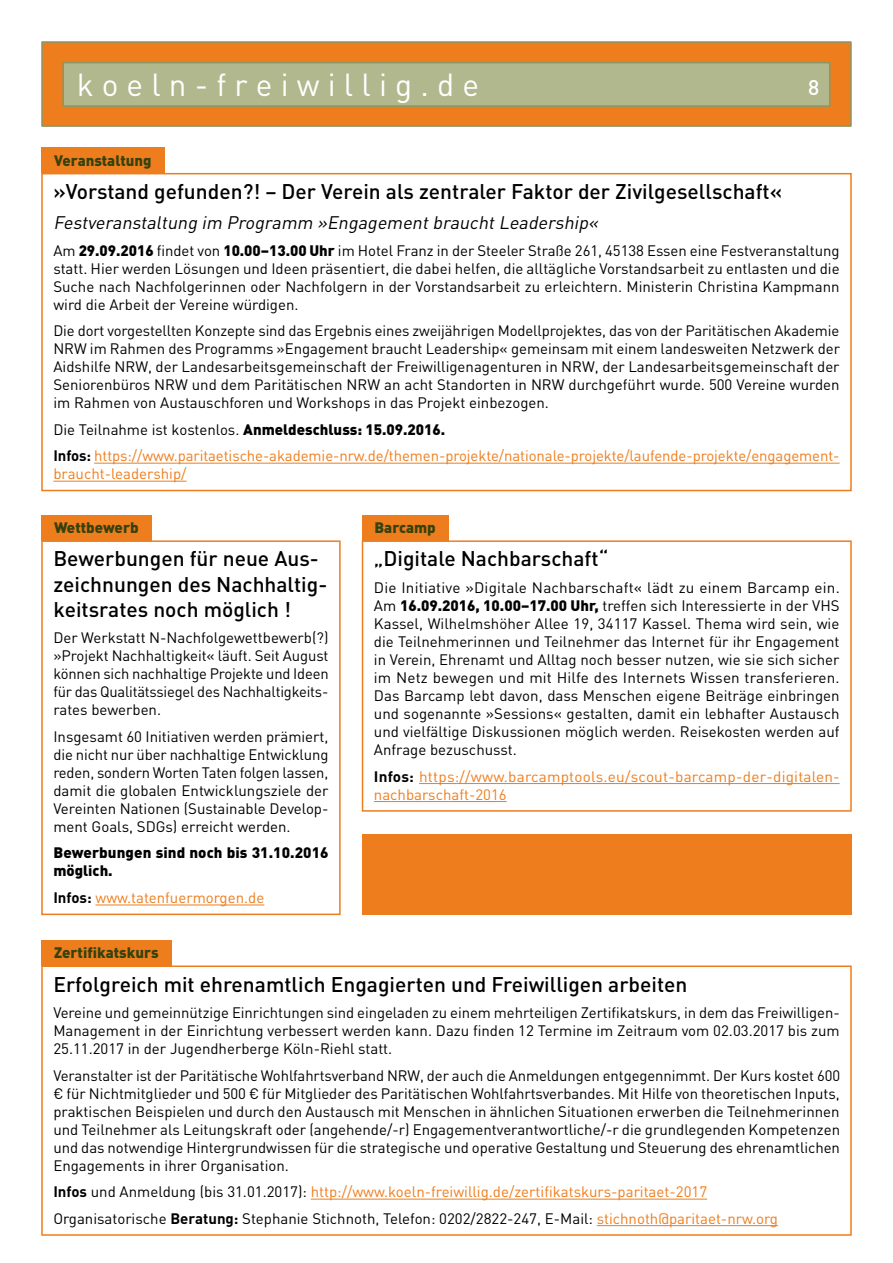
<style>
.page{position:relative;width:893px;height:1263px;background:#fff}
.page>*{position:absolute;margin:0;border:0;box-sizing:border-box;transform-origin:0 0}
.t1{font:31.5px "DIN Pro";color:#fff}
.t2{font:500 21px/25.2px "DIN Pro";color:#000}
.t3{font:500 21px "DIN Pro";color:#fff}
.t4{font:italic 18px "DIN Pro";color:#000}
.t5{font:15px/18px "DIN Pro";color:#000;text-align:justify}
.t6{font:15px/26.5px "DIN Pro";letter-spacing:-.005em;color:#ee7d1d}
.t7{font:15px/18px "DIN Pro";letter-spacing:.015em;color:#ee7d1d}
.t8{font:900 15px "DIN Pro";color:#35420d}
.t9{font:900 15px/18px "DIN Pro";letter-spacing:.005em;color:#000}
.s1{font-weight:900}
.s2{color:#000}
.s3{font-weight:900;color:#000}
.s4{font-weight:700;color:#000}
.s5{font-weight:700}
.s6{color:#ee7d1d}
</style>
<div class="page">
<div style="left:42px;top:42px;width:809px;height:84px;background:#ee7d1d"></div>
<div style="left:41px;top:41px;width:811px;height:86px;border:2px solid #8c9662"></div>
<div style="left:63px;top:63px;width:767px;height:43px;background:#b1b88e"></div>
<div style="left:62px;top:62px;width:768px;height:45px;border:2px solid #8c9662"></div>
<div style="left:41px;top:147px;width:124px;height:26px;background:#ee7d1d"></div>
<hr style="left:94px;top:463px;width:746px;height:1px;background:#ee7d1d">
<hr style="left:53px;top:481px;width:134px;height:1px;background:#ee7d1d">
<div style="left:41px;top:173px;width:811px;height:318px;border:2px solid #ee7d1d"></div>
<div style="left:362px;top:515px;width:87px;height:25px;background:#ee7d1d"></div>
<hr style="left:419px;top:783px;width:421px;height:1px;background:#ee7d1d">
<hr style="left:374px;top:801px;width:133px;height:1px;background:#ee7d1d">
<div style="left:362px;top:540px;width:490px;height:272px;border:2px solid #ee7d1d"></div>
<div style="left:41px;top:940px;width:130px;height:25px;background:#ee7d1d"></div>
<hr style="left:311px;top:1199px;width:396px;height:1px;background:#ee7d1d">
<hr style="left:597px;top:1225px;width:181px;height:1px;background:#ee7d1d">
<div style="left:41px;top:965px;width:811px;height:271px;border:2px solid #ee7d1d"></div>
<div style="left:41px;top:515px;width:110px;height:25px;background:#ee7d1d"></div>
<hr style="left:95px;top:904px;width:169px;height:1px;background:#ee7d1d">
<div style="left:41px;top:540px;width:300px;height:375px;border:2px solid #ee7d1d"></div>
<div style="left:362px;top:835px;width:490px;height:80px;background:#ee7d1d"></div>
<h1 class="t1" style="left:77px;top:64px;width:404px">k o e l n - f r e i w i l l i g . d e</h1>
<h2 class="t3" style="left:808px;top:73px;width:13px">8</h2>
<p class="t8" style="left:54px;top:150px;width:99px">Veranstaltung</p>
<h2 class="t2" style="left:53px;top:178px;width:730px">»Vorstand gefunden?! – Der Verein als zentraler Faktor der Zivilgesellschaft«</h2>
<p class="t4" style="left:53px;top:210px;width:550px">Festveranstaltung im Programm »EngagementbrauchtLeadership«</p>
<p class="t5" style="left:53px;top:241px;width:788px">Am <span class="s1">29.09.2016</span> findet von <span class="s1">10.00–13.00 Uhr</span> im Hotel Franz in der Steeler Straße 261, 45138 Essen eine Festveranstaltung statt. Hier werden Lösungen und Ideen präsentiert, die dabei helfen, die alltägliche Vorstandsarbeit zu entlasten und die Suche nach Nachfolgerinnen oder Nachfolgern in der Vorstandsarbeit zu erleichtern. Ministerin Christina Kampmann wird die Arbeit der Vereine würdigen.</p>
<p class="t5" style="left:53px;top:321px;width:788px">Die dort vorgestellten Konzepte sind das Ergebnis eines zweijährigen Modellprojektes, das von der Paritätischen Akademie NRW im Rahmen des Programms »Engagement braucht Leadership« gemeinsam mit einem landesweiten Netzwerk der Aidshilfe NRW, der Landesarbeitsgemeinschaft der Freiwilligenagenturen in NRW, der Landesarbeitsgemeinschaft der Seniorenbüros NRW und dem Paritätischen NRW an acht Standorten in NRW durchgeführt wurde. 500 Vereine wurden im Rahmen von Austauschforen und Workshops in das Projekt einbezogen.</p>
<p class="t6" style="left:53px;top:415px;width:788px"><span class="s2">Die Teilnahme ist kostenlos.</span> <span class="s3">Anmeldeschluss: 15.09.2016.<br></span><span class="s4">Infos:</span> https://www.paritaetische-akademie-nrw.de/themen-projekte/nationale-projekte/laufende-projekte/engagement-</p>
<p class="t6" style="left:53px;top:460px;width:135px">braucht-leadership/</p>
<p class="t8" style="left:54px;top:518px;width:86px">Wettbewerb</p>
<h2 class="t2" style="left:53px;top:545px;width:275px">Bewerbungen für neue Aus&shy;zeichnungen des Nachhaltig&shy;keitsrates noch möglich !</h2>
<p class="t5" style="left:53px;top:628px;width:277px">Der Werkstatt N-Nachfolgewettbewerb(?) »Projekt Nachhaltigkeit« läuft. Seit August können sich nachhaltige Projekte und Ideen für das Qualitätssiegel des Nachhaltigkeits&shy;rates bewerben.</p>
<p class="t5" style="left:53px;top:727px;width:277px">Insgesamt 60 Initiativen werden prämiert, die nicht nur über nachhaltige Entwicklung reden, sondern Worten Taten folgen lassen, damit die globalen Entwicklungsziele der Vereinten Nationen (Sustainable Develop&shy;ment Goals, SDGs) erreicht werden.</p>
<p class="t9" style="left:53px;top:843px;width:277px">Bewerbungen sind noch bis 31.10.2016 möglich.</p>
<p class="t6" style="left:53px;top:884px;width:212px"><span class="s4">Infos:</span> www.tatenfuermorgen.de</p>
<p class="t8" style="left:375px;top:518px;width:63px">Barcamp</p>
<h2 class="t2" style="left:374px;top:545px;width:236px">„Digitale Nachbarschaft“</h2>
<p class="t5" style="left:374px;top:578px;width:467px">Die Initiative »Digitale Nachbarschaft« lädt zu einem Barcamp ein.<br>Am <span class="s1">16.09.2016, 10.00–17.00 Uhr,</span> treffen sich Interessierte in der VHS Kassel, Wilhelmshöher Allee 19, 34117 Kassel. Thema wird sein, wie die Teilnehmerinnen und Teilnehmer das Internet für ihr Engagement in Verein, Ehrenamt und Alltag noch besser nutzen, wie sie sich sicher im Netz bewegen und mit Hilfe des Internets Wissen transferieren.<br>Das Barcamp lebt davon, dass Menschen eigene Beiträge einbringen und sogenannte »Sessions« gestalten, damit ein lebhafter Austausch und vielfältige Diskussionen möglich werden. Reisekosten werden auf Anfrage bezuschusst.</p>
<p class="t7" style="left:374px;top:766px;width:467px"><span class="s4">Infos:</span> https://www.barcamptools.eu/scout-barcamp-der-digitalen&shy;nachbarschaft-2016</p>
<p class="t8" style="left:54px;top:943px;width:106px">Zertifikatskurs</p>
<h2 class="t2" style="left:53px;top:970px;width:636px">Erfolgreich mit ehrenamtlich Engagierten und Freiwilligen arbeiten</h2>
<p class="t5" style="left:53px;top:1003px;width:788px">Vereine und gemeinnützige Einrichtungen sind eingeladen zu einem mehrteiligen Zertifikatskurs, in dem das Freiwilligen-Management in der Einrichtung verbessert werden kann. Dazu finden 12 Termine im Zeitraum vom 02.03.2017 bis zum 25.11.2017 in der Jugendherberge Köln-Riehl statt.</p>
<p class="t5" style="left:53px;top:1065px;width:788px">Veranstalter ist der Paritätische Wohlfahrtsverband NRW, der auch die Anmeldungen entgegennimmt. Der Kurs kostet 600 € für Nichtmitglieder und 500 € für Mitglieder des Paritätischen Wohlfahrtsverbandes. Mit Hilfe von theoretischen Inputs, praktischen Beispielen und durch den Austausch mit Menschen in ähnlichen Situationen erwerben die Teilnehmerinnen und Teilnehmer als Leitungskraft oder (angehende/-r) Engagementverantwortliche/-r die grundlegenden Kompetenzen und das notwendige Hintergrundwissen für die strategische und operative Gestaltung und Steuerung des ehrenamtlichen Engagements in ihrer Organisation.</p>
<p class="t5" style="left:53px;top:1178px;width:726px;line-height:26.5px"><span class="s5">Infos</span> und Anmeldung (bis 31.01.2017): <span class="s6">http://www.koeln-freiwillig.de/zertifikatskurs-paritaet-2017<br></span>Organisatorische <span class="s5">Beratung:</span> Stephanie Stichnoth, Telefon: 0202/2822-247, E-Mail: <span class="s6">stichnoth@paritaet-nrw.org</span></p>
</div>
